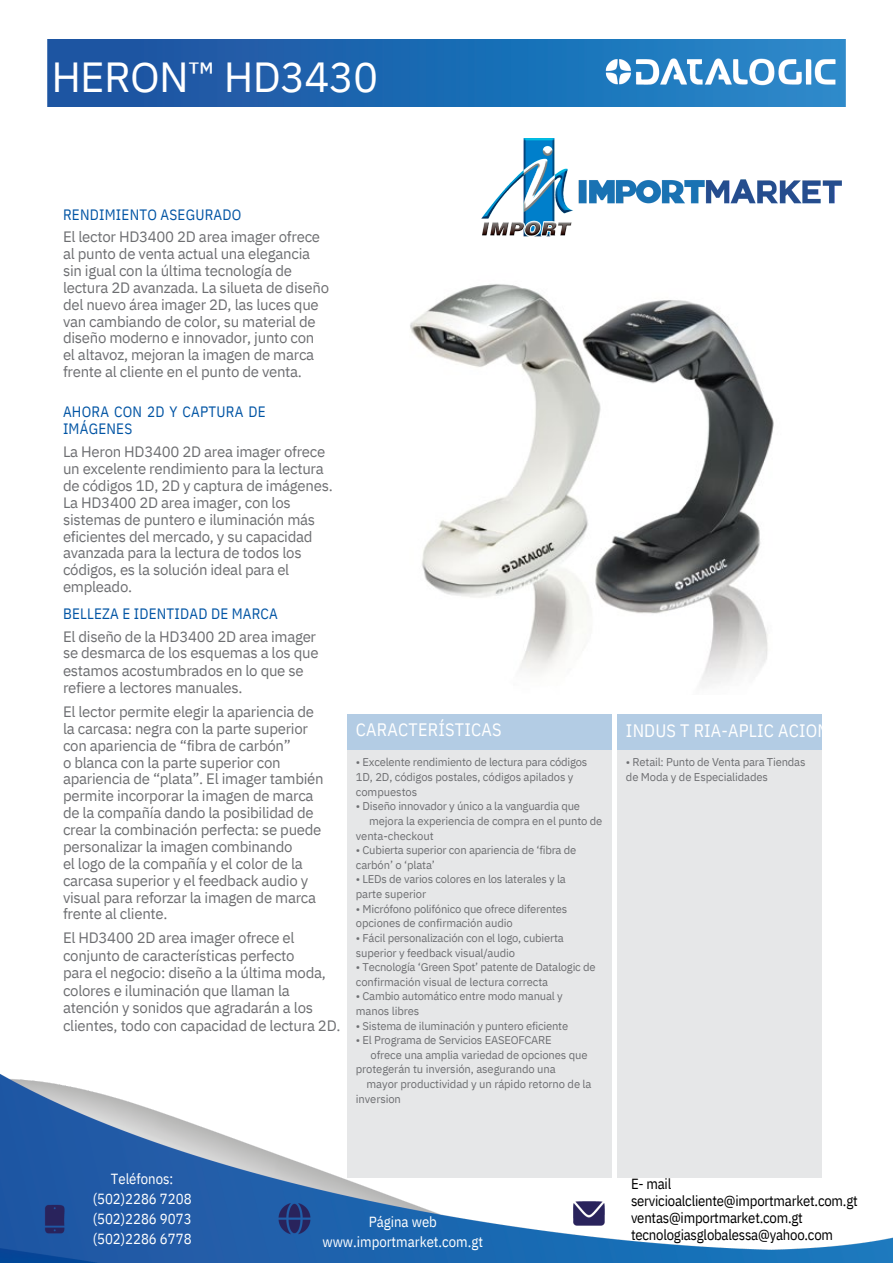
<style>
.page{position:relative;width:893px;height:1264px;background:#fff}
.page>*{position:absolute;margin:0;border:0;box-sizing:border-box;transform-origin:0 0}
.t1{font:42px "IBM Plex Sans";letter-spacing:-.02em;color:#fff}
.t2{font:18px "IBM Plex Sans Cond";letter-spacing:.01em;color:#fff}
.t3{font:15px/16.8px "IBM Plex Sans";letter-spacing:-.02em;color:#6d6e71}
.t4{font:15px/16.8px "IBM Plex Sans Cond";letter-spacing:.015em;color:#0054a4}
.t5{font:14.7px "IBM Plex Sans Cond";letter-spacing:-.015em;color:#000}
.t6{font:14.7px "IBM Plex Sans Cond";color:#fff}
.t7{font:11.25px "IBM Plex Sans";letter-spacing:-.02em;color:#6d6e71}
</style>
<div class="page">
<div style="left:347px;top:714px;width:264px;height:36px;background:#b3cce4"></div>
<div style="left:617px;top:714px;width:204px;height:36px;background:#b3cce4"></div>
<div style="left:347px;top:750px;width:264px;height:427px;background:#e6e7e8"></div>
<div style="left:617px;top:750px;width:204px;height:427px;background:#e6e7e8"></div>
<img style="left:410px;top:284px;width:364px;height:403px">
<img style="left:47px;top:39px;width:798px;height:68px">
<img style="left:0;top:820px;width:892px;height:442px">
<img style="left:481px;top:139px;width:360px;height:98px">
<p class="t1" style="left:51px;top:49px;width:328px">HERON™ HD3430</p>
<p class="t4" style="left:63px;top:206px;width:180px">RENDIMIENTO ASEGURADO</p>
<p class="t3" style="left:63px;top:228px;width:259px">El lector HD3400 2D area imager ofrece</p>
<p class="t3" style="left:63px;top:245px;width:249px">al punto de venta actual una elegancia</p>
<p class="t3" style="left:63px;top:262px;width:267px">sin igual con la última tecnología de lectura 2D avanzada. La silueta de diseño del nuevo área imager 2D, las luces que van cambiando de color, su material de diseño moderno e innovador, junto con</p>
<p class="t3" style="left:63px;top:346px;width:253px">el altavoz, mejoran la imagen de marca frente al cliente en el punto de venta.</p>
<p class="t4" style="left:63px;top:402px;width:204px">AHORA CON 2D Y CAPTURA DE<br>IMÁGENES</p>
<p class="t3" style="left:63px;top:443px;width:271px">La Heron HD3400 2D area imager ofrece un excelente rendimiento para la lectura de códigos 1D, 2D y captura de imágenes.<br>La HD3400 2D area imager, con los sistemas de puntero e iluminación más eficientes del mercado, y su capacidad avanzada para la lectura de todos los códigos, es la solución ideal para el empleado.</p>
<p class="t4" style="left:63px;top:605px;width:216px">BELLEZA E IDENTIDAD DE MARCA</p>
<p class="t3" style="left:63px;top:627px;width:254px">El diseño de la HD3400 2D area imager</p>
<p class="t3" style="left:63px;top:644px;width:257px">se desmarca de los esquemas a los que</p>
<p class="t3" style="left:63px;top:662px;width:242px">estamos acostumbrados en lo que se</p>
<p class="t3" style="left:63px;top:679px;width:181px">refiere a lectores manuales.</p>
<p class="t3" style="left:63px;top:703px;width:252px">El lector permite elegir la apariencia de</p>
<p class="t3" style="left:63px;top:719px;width:246px">la carcasa: negra con la parte superior</p>
<p class="t3" style="left:63px;top:736px;width:229px">con apariencia de “fibra de carbón”</p>
<p class="t3" style="left:63px;top:753px;width:219px">o blanca con la parte superior con</p>
<p class="t3" style="left:63px;top:770px;width:262px">apariencia de “plata”. El imager también</p>
<p class="t3" style="left:63px;top:787px;width:252px">permite incorporar la imagen de marca</p>
<p class="t3" style="left:63px;top:804px;width:252px">de la compañía dando la posibilidad de</p>
<p class="t3" style="left:63px;top:821px;width:260px">crear la combinación perfecta: se puede</p>
<p class="t3" style="left:63px;top:837px;width:231px">personalizar la imagen combinando</p>
<p class="t3" style="left:63px;top:854px;width:241px">el logo de la compañía y el color de la</p>
<p class="t3" style="left:63px;top:871px;width:247px">carcasa superior y el feedback audio y</p>
<p class="t3" style="left:63px;top:888px;width:255px">visual para reforzar la imagen de marca</p>
<p class="t3" style="left:63px;top:905px;width:106px">frente al cliente.</p>
<p class="t3" style="left:63px;top:929px;width:233px">El HD3400 2D area imager ofrece el</p>
<p class="t3" style="left:63px;top:947px;width:233px">conjunto de características perfecto</p>
<p class="t3" style="left:63px;top:963px;width:264px">para el negocio: diseño a la última moda,</p>
<p class="t3" style="left:63px;top:981px;width:228px">colores e iluminación que llaman la</p>
<p class="t3" style="left:63px;top:998px;width:251px">atención y sonidos que agradarán a los</p>
<p class="t3" style="left:63px;top:1016px;width:279px">clientes, todo con capacidad de lectura 2D.</p>
<p class="t2" style="left:356px;top:717px;width:147px">CARACTERÍSTICAS</p>
<p class="t2" style="left:626px;top:718px;width:224px">INDUS T RIA-APLIC ACIONES</p>
<p class="t7" style="left:356px;top:755px;width:233px">• Excelente rendimiento de lectura para códigos</p>
<p class="t7" style="left:356px;top:769px;width:219px">1D, 2D, códigos postales, códigos apilados y</p>
<p class="t7" style="left:356px;top:784px;width:63px">compuestos</p>
<p class="t7" style="left:356px;top:798px;width:226px">• Diseño innovador y único a la vanguardia que</p>
<p class="t7" style="left:369px;top:813px;width:235px">mejora la experiencia de compra en el punto de</p>
<p class="t7" style="left:356px;top:828px;width:79px">venta-checkout</p>
<p class="t7" style="left:356px;top:842px;width:222px">• Cubierta superior con apariencia de ‘fibra de</p>
<p class="t7" style="left:356px;top:857px;width:81px">carbón’ o ‘plata’</p>
<p class="t7" style="left:356px;top:871px;width:211px">• LEDs de varios colores en los laterales y la</p>
<p class="t7" style="left:356px;top:886px;width:72px">parte superior</p>
<p class="t7" style="left:356px;top:901px;width:213px">• Micrófono polifónico que ofrece diferentes</p>
<p class="t7" style="left:356px;top:915px;width:158px">opciones de confirmación audio</p>
<p class="t7" style="left:356px;top:930px;width:209px">• Fácil personalización con el logo, cubierta</p>
<p class="t7" style="left:356px;top:945px;width:161px">superior y feedback visual/audio</p>
<p class="t7" style="left:356px;top:959px;width:241px">• Tecnología ‘Green Spot’ patente de Datalogic de</p>
<p class="t7" style="left:356px;top:974px;width:194px">confirmación visual de lectura correcta</p>
<p class="t7" style="left:356px;top:988px;width:208px">• Cambio automático entre modo manual y</p>
<p class="t7" style="left:356px;top:1003px;width:65px">manos libres</p>
<p class="t7" style="left:356px;top:1018px;width:214px">• Sistema de iluminación y puntero eficiente</p>
<p class="t7" style="left:356px;top:1032px;width:197px">• El Programa de Servicios EASEOFCARE</p>
<p class="t7" style="left:370px;top:1047px;width:218px">ofrece una amplia variedad de opciones que</p>
<p class="t7" style="left:356px;top:1061px;width:201px">protegerán tu inversión, asegurando una</p>
<p class="t7" style="left:366px;top:1076px;width:226px">mayor productividad y un rápido retorno de la</p>
<p class="t7" style="left:356px;top:1091px;width:47px">inversion</p>
<p class="t7" style="left:626px;top:755px;width:181px">• Retail: Punto de Venta para Tiendas</p>
<p class="t7" style="left:626px;top:769px;width:144px">de Moda y de Especialidades</p>
<p class="t6" style="left:111px;top:1168px;width:64px">Teléfonos:</p>
<p class="t6" style="left:93px;top:1188px;width:100px">(502)2286 7208</p>
<p class="t6" style="left:93px;top:1208px;width:100px">(502)2286 9073</p>
<p class="t6" style="left:93px;top:1229px;width:100px">(502)2286 6778</p>
<p class="t6" style="left:368px;top:1211px;width:70px">Página web</p>
<p class="t6" style="left:322px;top:1231px;width:162px">www.importmarket.com.gt</p>
<p class="t5" style="left:631px;top:1173px;width:42px">E- mail</p>
<p class="t5" style="left:631px;top:1190px;width:228px">servicioalcliente@importmarket.com.gt</p>
<p class="t5" style="left:631px;top:1207px;width:173px">ventas@importmarket.com.gt</p>
<p class="t5" style="left:631px;top:1224px;width:203px">tecnologiasglobalessa@yahoo.com</p>
</div>
